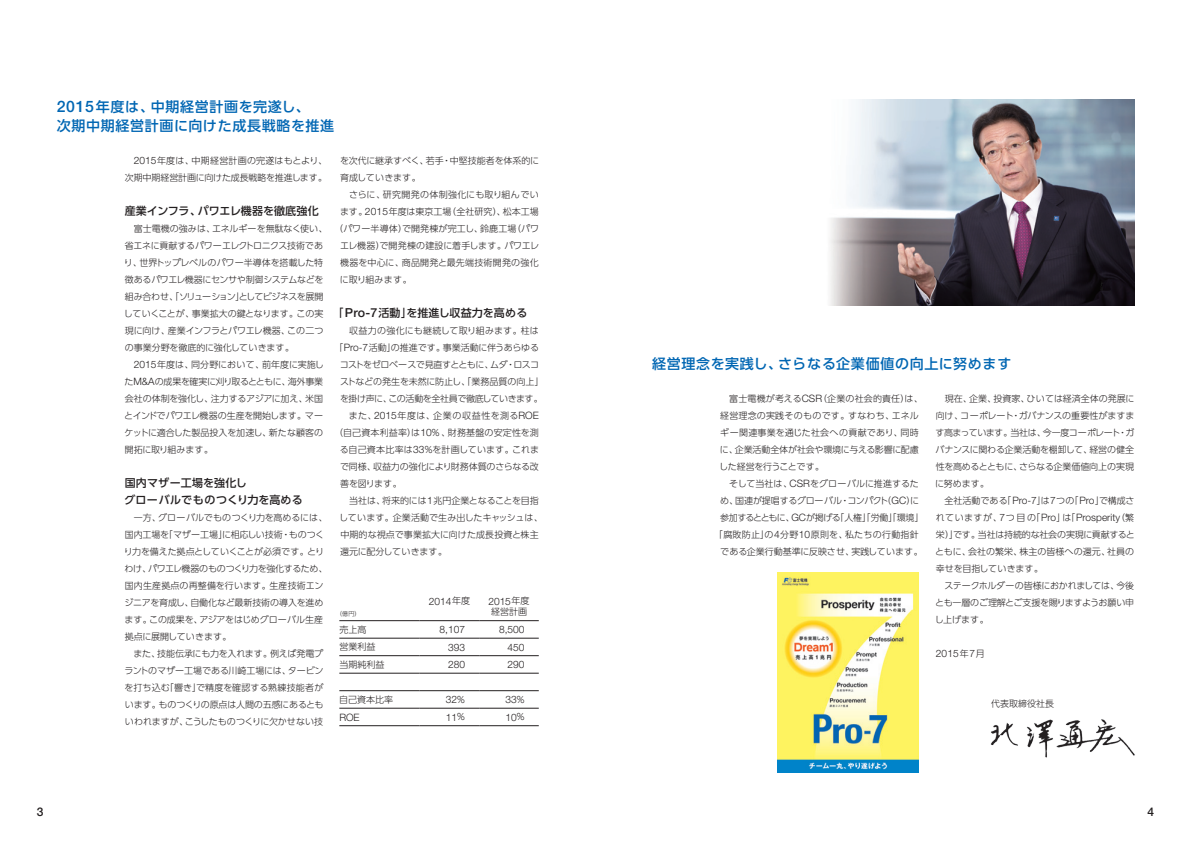
<style>
.page{position:relative;width:1191px;height:842px;background:#fff}
.page>*{position:absolute;margin:0;border:0;box-sizing:border-box;transform-origin:0 0}
.t1{font:500 14px/19px "UD Shin Go Pro";letter-spacing:.05em;color:#0166b3}
.t2{font:500 12px "Helvetica Neue LT Std";color:#231f20}
.t3{font:500 11px/17px "UD Shin Go Pro";letter-spacing:.01em;color:#231f20}
.t4{font:500 11px "UD Shin Go Pro";letter-spacing:-.01em;color:#231f20}
.t5{font:300 10.2px "Helvetica Neue LT Std";color:#231f20}
.t6{font:300 9px/17px "UD Shin Go Pro";letter-spacing:-.01em;color:#231f20;text-align:justify}
.t7{font:300 9px/17px "UD Shin Go Pro";letter-spacing:.015em;color:#231f20}
.t8{font:300 9px "UD Shin Go Pro";letter-spacing:-.05em;color:#231f20}
.t9{font:300 9px "UD Shin Go Pro";letter-spacing:.025em;color:#231f20}
.t10{font:300 9px "UD Shin Go Pro";letter-spacing:-.045em;color:#231f20}
.t11{font:300 9px "UD Shin Go Pro";letter-spacing:.07em;color:#231f20}
.t12{font:300 9px "UD Shin Go Pro";letter-spacing:.035em;color:#231f20}
.t13{font:300 9px "UD Shin Go Pro";letter-spacing:.02em;color:#231f20}
.t14{font:300 6px "UD Shin Go Pro";color:#231f20}
.s1{font-family:"Helvetica Neue LT Std";font-size:15.8px}
.s2{font-family:"Helvetica Neue LT Std";font-size:10.2px}
.s3{font-family:"Helvetica Neue LT Std";font-size:12.4px}
.s4{font-family:"UD Shin Go Pro";font-size:9px}
</style>
<div class="page">
<img style="left:830px;top:99px;width:304px;height:206px">
<img style="left:777px;top:573px;width:141px;height:199px">
<hr style="left:339px;top:620px;width:81px;height:1px;background:#231f20">
<hr style="left:420px;top:620px;width:59px;height:1px;background:#231f20">
<hr style="left:479px;top:620px;width:60px;height:1px;background:#231f20">
<hr style="left:339px;top:638px;width:81px;height:1px;background:#231f20">
<hr style="left:420px;top:638px;width:59px;height:1px;background:#231f20">
<hr style="left:479px;top:638px;width:60px;height:1px;background:#231f20">
<hr style="left:339px;top:655px;width:81px;height:1px;background:#231f20">
<hr style="left:420px;top:655px;width:59px;height:1px;background:#231f20">
<hr style="left:479px;top:655px;width:60px;height:1px;background:#231f20">
<hr style="left:339px;top:673px;width:81px;height:1px;background:#231f20">
<hr style="left:420px;top:673px;width:59px;height:1px;background:#231f20">
<hr style="left:479px;top:673px;width:60px;height:1px;background:#231f20">
<hr style="left:339px;top:690px;width:81px;height:1px;background:#231f20">
<hr style="left:420px;top:690px;width:59px;height:1px;background:#231f20">
<hr style="left:479px;top:690px;width:60px;height:1px;background:#231f20">
<hr style="left:339px;top:708px;width:81px;height:1px;background:#231f20">
<hr style="left:420px;top:708px;width:59px;height:1px;background:#231f20">
<hr style="left:479px;top:708px;width:60px;height:1px;background:#231f20">
<hr style="left:339px;top:725px;width:81px;height:1px;background:#231f20">
<hr style="left:420px;top:725px;width:59px;height:1px;background:#231f20">
<hr style="left:479px;top:725px;width:60px;height:1px;background:#231f20">
<img style="left:990px;top:719px;width:145px;height:39px">
<h1 class="t1" style="left:57px;top:97px;width:279px"><span class="s1">2015</span>年度は、中期経営計画を完遂し、<br>次期中期経営計画に向けた成長戦略を推進</h1>
<p class="t6" style="left:125px;top:152px;width:204px;text-align:right"><span class="s2">2015</span>年度は、中期経営計画の完遂はもとより、次期中期経営計画に向けた成長戦略を推進します。</p>
<p class="t4" style="left:125px;top:202px;width:195px">産業インフラ、パワエレ機器を徹底強化</p>
<p class="t6" style="left:124px;top:220px;width:205px;text-align:left;text-indent:10px">富士電機の強みは、エネルギーを無駄なく使い、省エネに貢献するパワーエレクトロニクス技術であり、世界トップレベルのパワー半導体を搭載した特徴あるパワエレ機器にセンサや制御システムなどを組み合わせ、「ソリューション」としてビジネスを展開していくことが、事業拡大の鍵となります。この実現に向け、産業インフラとパワエレ機器、この二つの事業分野を徹底的に強化していきます。</p>
<p class="t6" style="left:124px;top:356px;width:201px;text-indent:10px"><span class="s2">2015</span>年度は、同分野において、前年度に実施した<span class="s2">M&amp;A</span>の成果を確実に刈り取るとともに、海外事業会社の体制を強化し、注力するアジアに加え、米国とインドでパワエレ機器の生産を開始します。マーケットに適合した製品投入を加速し、新たな顧客の開拓に取り組みます。</p>
<p class="t3" style="left:125px;top:474px;width:180px">国内マザー工場を強化し<br>グローバルでものつくり力を高める</p>
<p class="t6" style="left:124px;top:509px;width:205px;text-align:left;text-indent:10px">一方、グローバルでものつくり力を高めるには、国内工場を「マザー工場」に相応しい技術・ものつくり力を備えた拠点としていくことが必須です。とりわけ、パワエレ機器のものつくり力を強化するため、国内生産拠点の再整備を行います。生産技術エンジニアを育成し、自働化など最新技術の導入を進めます。この成果を、アジアをはじめグローバル生産拠点に展開していきます。　</p>
<p class="t6" style="left:124px;top:645px;width:201px;text-indent:9px">また、技能伝承にも力を入れます。例えば発電プラントのマザー工場である川崎工場には、タービンを打ち込む「響き」で精度を確認する熟練技能者がいます。ものつくりの原点は人間の五感にあるともいわれますが、こうしたものつくりに欠かせない技</p>
<p class="t6" style="left:340px;top:152px;width:201px">を次代に継承すべく、若手・中堅技能者を体系的に育成していきます。</p>
<p class="t12" style="left:349px;top:187px;width:191px">さらに、研究開発の体制強化にも取り組んでい</p>
<p class="t6" style="left:340px;top:203px;width:200px">ます。<span class="s2">2015</span>年度は東京工場（全社研究）、松本工場</p>
<p class="t7" style="left:334px;top:220px;width:206px">（パワー半導体）で開発棟が完工し、鈴鹿工場（パワ</p>
<p class="t6" style="left:340px;top:237px;width:201px">エレ機器）で開発棟の建設に着手します。パワエレ</p>
<p class="t9" style="left:340px;top:255px;width:200px">機器を中心に、商品開発と最先端技術開発の強化</p>
<p class="t6" style="left:340px;top:271px;width:73px">に取り組みます。</p>
<p class="t3" style="left:332px;top:304px;width:196px">「<span class="s3">Pro-7</span>活動」を推進し収益力を高める</p>
<p class="t13" style="left:349px;top:323px;width:191px">収益力の強化にも継続して取り組みます。柱は</p>
<p class="t6" style="left:334px;top:339px;width:207px">「<span class="s2">Pro-7</span>活動」の推進です。事業活動に伴うあらゆる</p>
<p class="t10" style="left:340px;top:357px;width:201px">コストをゼロベースで見直すとともに、ムダ・ロスコ</p>
<p class="t6" style="left:340px;top:373px;width:205px">ストなどの発生を未然に防止し、「業務品質の向上」</p>
<p class="t8" style="left:340px;top:391px;width:204px">を掛け声に、この活動を全社員で徹底していきます。</p>
<p class="t11" style="left:349px;top:408px;width:191px">また、<span class="s2">2015</span>年度は、企業の収益性を測る<span class="s2">ROE</span></p>
<p class="t7" style="left:334px;top:424px;width:206px">（自己資本利益率）は<span class="s2">10</span>％、財務基盤の安定性を測</p>
<p class="t7" style="left:340px;top:441px;width:201px">る自己資本比率は<span class="s2">33</span>％を計画しています。これま</p>
<p class="t6" style="left:340px;top:458px;width:200px">で同様、収益力の強化により財務体質のさらなる改</p>
<p class="t6" style="left:340px;top:475px;width:63px">善を図ります。</p>
<p class="t6" style="left:349px;top:492px;width:191px">当社は、将来的には<span class="s2">1</span>兆円企業となることを目指</p>
<p class="t6" style="left:339px;top:509px;width:205px">しています。企業活動で生み出したキャッシュは、</p>
<p class="t7" style="left:340px;top:526px;width:200px">中期的な視点で事業拡大に向けた成長投資と株主</p>
<p class="t6" style="left:340px;top:543px;width:108px">還元に配分していきます。</p>
<p class="t5" style="left:429px;top:595px;width:43px">2014<span class="s4">年度</span></p>
<p class="t5" style="left:488px;top:595px;width:43px">2015<span class="s4">年度</span></p>
<p class="t6" style="left:491px;top:603px;width:37px">経営計画</p>
<p class="t14" style="left:336px;top:609px;width:26px">（億円）</p>
<p class="t6" style="left:339px;top:621px;width:28px">売上高</p>
<p class="t5" style="left:439px;top:623px;width:27px">8,107</p>
<p class="t5" style="left:499px;top:623px;width:27px">8,500</p>
<p class="t6" style="left:339px;top:638px;width:37px">営業利益</p>
<p class="t5" style="left:448px;top:641px;width:18px">393</p>
<p class="t5" style="left:507px;top:641px;width:18px">450</p>
<p class="t6" style="left:339px;top:656px;width:46px">当期純利益</p>
<p class="t5" style="left:448px;top:658px;width:18px">280</p>
<p class="t5" style="left:507px;top:658px;width:18px">290</p>
<p class="t6" style="left:339px;top:691px;width:55px">自己資本比率</p>
<p class="t5" style="left:446px;top:693px;width:21px">32<span class="s4">％</span></p>
<p class="t5" style="left:505px;top:693px;width:21px">33<span class="s4">％</span></p>
<p class="t5" style="left:339px;top:711px;width:22px">ROE</p>
<p class="t5" style="left:446px;top:711px;width:21px">11<span class="s4">％</span></p>
<p class="t5" style="left:505px;top:711px;width:21px">10<span class="s4">％</span></p>
<h1 class="t1" style="left:652px;top:354px;width:361px">経営理念を実践し、さらなる企業価値の向上に努めます</h1>
<p class="t7" style="left:719px;top:390px;width:205px;text-indent:10px">富士電機が考える<span class="s2">CSR</span>（企業の社会的責任）は、経営理念の実践そのものです。すなわち、エネルギー関連事業を通じた社会への貢献であり、同時に、企業活動全体が社会や環境に与える影響に配慮した経営を行うことです。</p>
<p class="t6" style="left:729px;top:475px;width:191px">そして当社は、<span class="s2">CSR</span>をグローバルに推進するた</p>
<p class="t6" style="left:720px;top:492px;width:200px">め、国連が提唱するグローバル・コンパクト（<span class="s2">GC</span>）に</p>
<p class="t8" style="left:720px;top:510px;width:205px">参加するとともに、<span class="s2">GC</span>が掲げる「人権」「労働」「環境」</p>
<p class="t9" style="left:714px;top:527px;width:206px">「腐敗防止」の<span class="s2">4</span>分野<span class="s2">10</span>原則を、私たちの行動指針</p>
<p class="t6" style="left:720px;top:543px;width:204px">である企業行動基準に反映させ、実践しています。</p>
<p class="t6" style="left:935px;top:390px;width:201px;text-indent:9px">現在、企業、投資家、ひいては経済全体の発展に向け、コーポレート・ガバナンスの重要性がますます高まっています。当社は、今一度コーポレート・ガバナンスに関わる企業活動を棚卸して、経営の健全性を高めるとともに、さらなる企業価値向上の実現に努めます。</p>
<p class="t6" style="left:935px;top:492px;width:201px;text-indent:9px">全社活動である「<span class="s2">Pro-7</span>」は<span class="s2">7</span>つの「<span class="s2">Pro</span>」で構成されていますが、<span class="s2">7</span>つ目の「<span class="s2">Pro</span>」は「<span class="s2">Prosperity</span>（繁栄）」です。当社は持続的な社会の実現に貢献するとともに、会社の繁栄、株主の皆様への還元、社員の幸せを目指していきます。</p>
<p class="t6" style="left:934px;top:577px;width:201px;text-indent:10px">ステークホルダーの皆様におかれましては、今後とも一層のご理解とご支援を賜りますようお願い申し上げます。</p>
<p class="t5" style="left:935px;top:647px;width:51px">2015<span class="s4">年</span>7<span class="s4">月</span></p>
<p class="t6" style="left:991px;top:695px;width:65px">代表取締役社長</p>
<h2 class="t2" style="left:37px;top:805px;width:8px">3</h2>
<h2 class="t2" style="left:1147px;top:805px;width:8px">4</h2>
</div>
